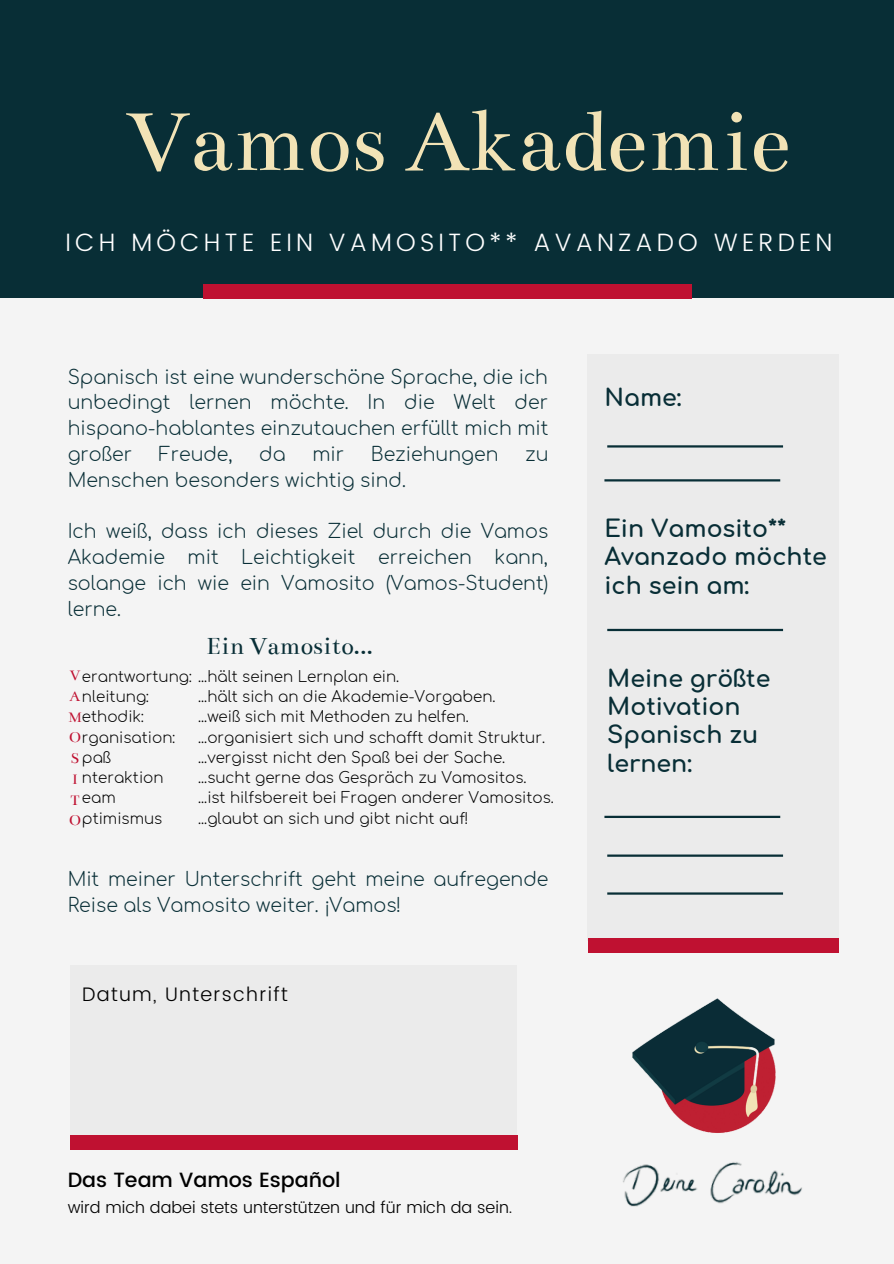
<style>
.page{position:relative;width:894px;height:1264px;background:#fff}
.page>*{position:absolute;margin:0;border:0;box-sizing:border-box;transform-origin:0 0}
.t1{font:93px "Bentham";color:#f2e3b6}
.t2{font:26.25px "Bentham";color:#082e36}
.t3{font:300 25.05px "Poppins";letter-spacing:.165em;color:#fff}
.t4{font:700 23.55px/28.2px "Comfortaa";color:#082e36}
.t5{font:500 20.55px "Poppins";color:#000}
.t6{font:300 19.5px "Poppins";letter-spacing:.07em;color:#000}
.t7{font:300 19.05px/25.8px "Comfortaa";color:#082e36;text-align:justify}
.t8{font:300 16.2px "Poppins";color:#000}
.t9{font:15.45px "Bentham";color:#bf1131}
.t10{font:300 15.15px/20.2px "Comfortaa";color:#000}
.s1{font-family:"Bentham";font-weight:400;font-size:15.45px;color:#bf1131}
</style>
<div class="page">
<div style="left:0;top:0;width:893px;height:1263px;background:#f4f4f4"></div>
<div style="left:0;top:0;width:893px;height:297px;background:#082e36"></div>
<div style="left:203px;top:284px;width:488px;height:15px;background:#bf1131"></div>
<div style="left:586px;top:354px;width:252px;height:586px;background:#ebebeb"></div>
<div style="left:588px;top:938px;width:250px;height:15px;background:#bf1131"></div>
<img style="left:632px;top:998px;width:144px;height:129px">
<div style="left:70px;top:965px;width:446px;height:177px;background:#ebebeb"></div>
<div style="left:70px;top:1135px;width:447px;height:14px;background:#bf1131"></div>
<hr style="left:607px;top:445px;width:175px;height:2px;background:#082e36">
<hr style="left:604px;top:479px;width:176px;height:2px;background:#082e36">
<hr style="left:607px;top:629px;width:175px;height:2px;background:#082e36">
<hr style="left:604px;top:815px;width:176px;height:3px;background:#082e36">
<hr style="left:607px;top:854px;width:175px;height:2px;background:#082e36">
<hr style="left:607px;top:892px;width:175px;height:2px;background:#082e36">
<img style="left:623px;top:1127px;width:179px;height:80px">
<h1 class="t1" style="left:126px;top:90px;width:665px">Vamos Akademie</h1>
<h3 class="t3" style="left:66px;top:227px;width:768px">ICH MÖCHTE EIN VAMOSITO** AVANZADO WERDEN</h3>
<p class="t7" style="left:68px;top:364px;width:482px">Spanisch ist eine wunderschöne Sprache, die ich unbedingt lernen möchte. In die Welt der hispano-hablantes einzutauchen erfüllt mich mit großer</p>
<p class="t7" style="left:159px;top:442px;width:75px">Freude,</p>
<p class="t7" style="left:259px;top:442px;width:28px">da</p>
<p class="t7" style="left:312px;top:442px;width:33px">mir</p>
<p class="t7" style="left:371px;top:442px;width:129px">Beziehungen</p>
<p class="t7" style="left:525px;top:442px;width:25px">zu</p>
<p class="t7" style="left:68px;top:467px;width:339px">Menschen besonders wichtig sind.</p>
<p class="t7" style="left:68px;top:519px;width:482px">Ich weiß, dass ich dieses Ziel durch die Vamos Akademie mit Leichtigkeit erreichen kann, solange ich wie ein Vamosito (Vamos-Student) lerne.</p>
<h2 class="t2" style="left:206px;top:631px;width:168px">Ein Vamosito...</h2>
<p class="t10" style="left:82px;top:666px;width:319px">erantwortung: ...hält seinen Lernplan ein.</p>
<p class="t10" style="left:70px;top:687px;width:81px"><span class="s1">A</span>nleitung:</p>
<p class="t10" style="left:68px;top:707px;width:77px"><span class="s1">M</span>ethodik:</p>
<p class="t10" style="left:69px;top:727px;width:108px"><span class="s1">O</span>rganisation:</p>
<p class="t10" style="left:70px;top:747px;width:42px"><span class="s1">S</span> paß</p>
<p class="t10" style="left:72px;top:768px;width:93px"><span class="s1">I</span> nteraktion</p>
<p class="t10" style="left:70px;top:788px;width:47px"><span class="s1">T</span> eam</p>
<p class="t10" style="left:82px;top:808px;width:82px">ptimismus</p>
<p class="t9" style="left:70px;top:667px;width:12px">V</p>
<p class="t10" style="left:198px;top:687px;width:357px">...hält sich an die Akademie-Vorgaben.<br>...weiß sich mit Methoden zu helfen. ...organisiert sich und schafft damit Struktur. ...vergisst nicht den Spaß bei der Sache. ...sucht gerne das Gespräch zu Vamositos. ...ist hilfsbereit bei Fragen anderer Vamositos. ...glaubt an sich und gibt nicht auf!</p>
<p class="t9" style="left:69px;top:812px;width:13px">O</p>
<p class="t7" style="left:68px;top:866px;width:482px;line-height:26.5px">Mit meiner Unterschrift geht meine aufregende<br>Reise als Vamosito weiter. ¡Vamos!</p>
<p class="t6" style="left:82px;top:982px;width:207px">Datum, Unterschrift</p>
<p class="t4" style="left:604px;top:384px;width:78px">Name:</p>
<p class="t4" style="left:604px;top:515px;width:224px">Ein Vamosito**<br>Avanzado möchte ich sein am:</p>
<p class="t4" style="left:607px;top:665px;width:165px">Meine größte<br>Motivation<br>Spanisch zu lernen:</p>
<p class="t5" style="left:68px;top:1167px;width:274px">Das Team Vamos Español</p>
<p class="t8" style="left:68px;top:1197px;width:446px">wird mich dabei stets unterstützen und für mich da sein.</p>
</div>
